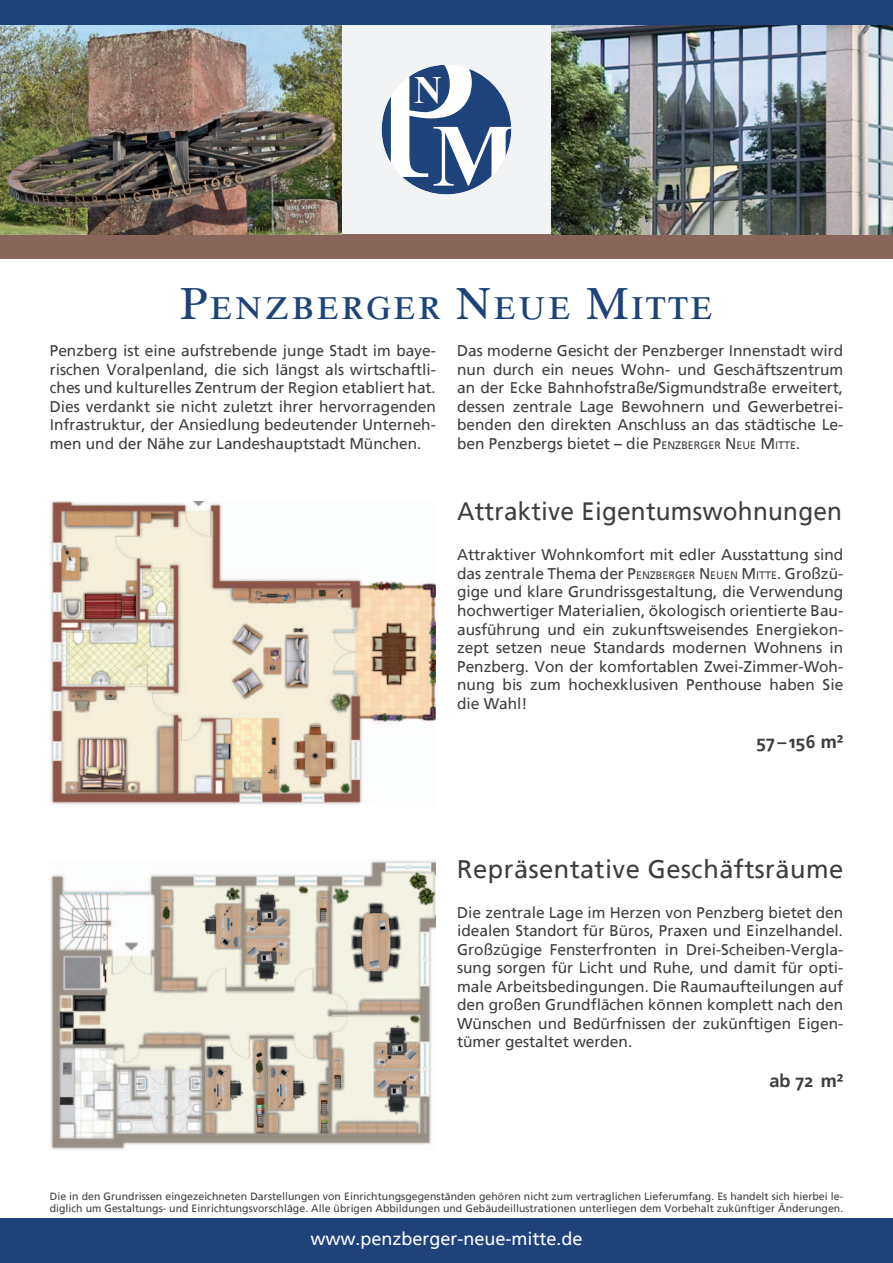
<style>
.page{position:relative;width:893px;height:1263px;background:#fff}
.page>*{position:absolute;margin:0;border:0;box-sizing:border-box;transform-origin:0 0}
.t1{font:197.4px "Times New Roman";color:#fff}
.t2{font:700 88.65px "Times New Roman";color:#fff}
.t3{font:45px "Times Ten Roman SC";letter-spacing:.05em;color:#1d437a}
.t4{font:700 38.7px "Times New Roman";color:#fff}
.t5{font:25.35px "Frutiger Linotype";letter-spacing:.02em;color:#3e3e3f}
.t6{font:25.05px "Frutiger Linotype";letter-spacing:.01em;color:#3e3e3f}
.t7{font:18px "Frutiger Linotype";color:#fff}
.t8{font:700 18px "Frutiger Linotype";color:#3e3e3f}
.t9{font:15.45px/18.6px "Frutiger Linotype";color:#3e3e3f;text-align:justify}
.t10{font:10.5px/12.6px "Frutiger Linotype";letter-spacing:.005em;color:#3e3e3f}
.s1{font-style:inherit}
.s2{font-size:10.8px}
</style>
<div class="page">
<div style="left:0;top:0;width:893px;height:234px;background:#f2f3f4"></div>
<svg style="left:382px;top:65px;width:129px;height:129px"></svg>
<div style="left:0;top:1219px;width:893px;height:44px;background:#1d437a"></div>
<img style="left:50px;top:860px;width:386px;height:290px">
<img style="left:50px;top:502px;width:386px;height:303px">
<div style="left:0;top:234px;width:893px;height:25px;background:#88665b"></div>
<img style="left:0;top:25px;width:342px;height:209px">
<img style="left:551px;top:25px;width:342px;height:209px">
<div style="left:0;top:0;width:893px;height:25px;background:#1d437a"></div>
<h1 class="t1" style="left:369px;top:-22px;width:111px">P</h1>
<h3 class="t4" style="left:414px;top:63px;width:29px">N</h3>
<h2 class="t2" style="left:432px;top:95px;width:85px">M</h2>
<h3 class="t3" style="left:180px;top:276px;width:534px">Penzberger Neue Mitte</h3>
<p class="t9" style="left:50px;top:341px;width:388px">Penzberg ist eine aufstrebende junge Stadt im baye&shy;rischen Voralpenland, die sich längst als wirtschaftli&shy;ches und kulturelles Zentrum der Region etabliert hat.<br>Dies verdankt sie nicht zuletzt ihrer hervorragenden Infrastruktur, der Ansiedlung bedeutender Unterneh&shy;men und der Nähe zur Landeshauptstadt München.</p>
<p class="t9" style="left:457px;top:341px;width:388px">Das moderne Gesicht der Penzberger Innenstadt wird nun durch ein neues Wohn- und Geschäftszentrum an der Ecke Bahnhofstraße/Sigmundstraße erweitert, dessen zentrale Lage Bewohnern und Gewerbetrei&shy;benden den direkten Anschluss an das städtische Le&shy;ben Penzbergs bietet – die <span class="s1">P</span><span class="s2">ENZBERGER</span> <span class="s1">N</span> <span class="s2">EUE</span> <span class="s1">M</span><span class="s2">ITTE</span><span class="s1">.</span></p>
<h3 class="t6" style="left:457px;top:496px;width:386px">Attraktive Eigentumswohnungen</h3>
<p class="t9" style="left:457px;top:546px;width:388px">Attraktiver Wohnkomfort mit edler Ausstattung sind das zentrale Thema der <span class="s1">P</span><span class="s2">ENZBERGER</span> <span class="s1">N</span> <span class="s2">EUEN</span> <span class="s1">M</span><span class="s2">ITTE</span>. Großzü&shy;gige und klare Grundrissgestaltung, die Verwendung hochwertiger Materialien, ökologisch orientierte Bau&shy;ausführung und ein zukunftsweisendes Energiekon&shy;zept setzen neue Standards modernen Wohnens in Penzberg. Von der komfortablen Zwei-Zimmer-Woh&shy;nung bis zum hochexklusiven Penthouse haben Sie die Wahl!</p>
<p class="t8" style="left:757px;top:731px;width:88px">57 – 156 m²</p>
<h3 class="t5" style="left:457px;top:854px;width:388px">Repräsentative Geschäftsräume</h3>
<p class="t9" style="left:457px;top:903px;width:388px">Die zentrale Lage im Herzen von Penzberg bietet den idealen Standort für Büros, Praxen und Einzelhandel.<br>Großzügige Fensterfronten in Drei-Scheiben-Vergla&shy;sung sorgen für Licht und Ruhe, und damit für opti&shy;male Arbeitsbedingungen. Die Raumaufteilungen auf den großen Grundflächen können komplett nach den Wünschen und Bedürfnissen der zukünftigen Eigen&shy;tümer gestaltet werden.</p>
<p class="t8" style="left:769px;top:1069px;width:75px">ab 72 m²</p>
<p class="t10" style="left:50px;top:1189px;width:795px">Die in den Grundrissen eingezeichneten Darstellungen von Einrichtungsgegenständen gehören nicht zum vertraglichen Lieferumfang. Es handelt sich hierbei le&shy;diglich um Gestaltungs- und Einrichtungsvorschläge. Alle übrigen Abbildungen und Gebäudeillustrationen unterliegen dem Vorbehalt zukünftiger Änderungen.</p>
<p class="t7" style="left:310px;top:1228px;width:274px">www.penzberger-neue-mitte.de</p>
</div>
